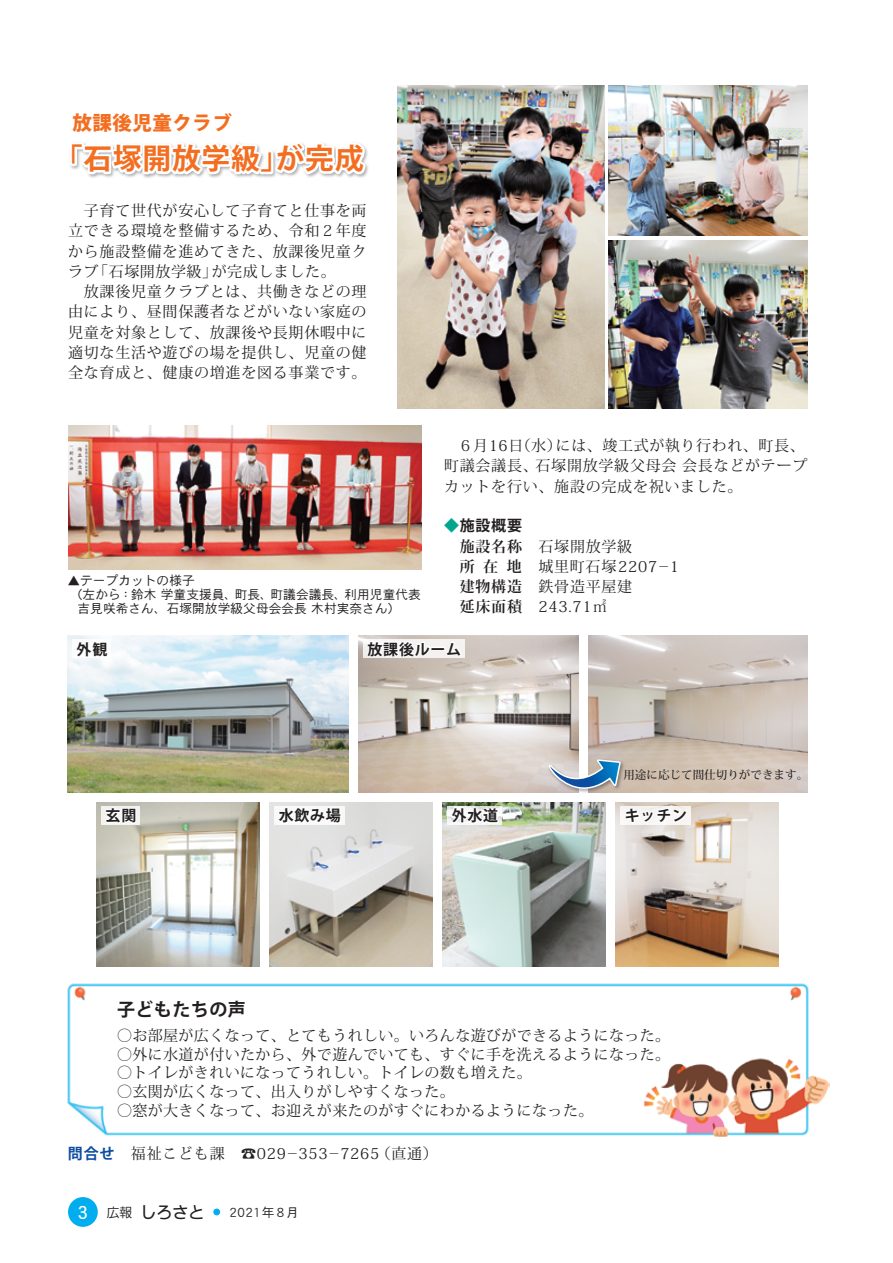
<style>
.page{position:relative;width:893px;height:1263px;background:#fff}
.page>*{position:absolute;margin:0;border:0;box-sizing:border-box;transform-origin:0 0}
.t1{font:700 28.8px "Koz Go Pro";letter-spacing:.025em;color:#f36e21}
.t2{font:800 19.5px "Koz Go Pro";letter-spacing:.025em;color:#f36e21}
.t3{font:700 18px "Koz Go Pro";letter-spacing:.025em;color:#231f20}
.t4{font:15.9px "DFUD Gothic Std W6";color:#231f20}
.t5{font:15px/20.2px "Koz Min Pro";letter-spacing:.05em;color:#231f20}
.t6{font:15px/18.8px "Koz Min Pro";letter-spacing:.025em;color:#231f20}
.t7{font:700 15px "Koz Go Pro";letter-spacing:.05em;color:#231f20}
.t8{font:12.75px "DFHS Gothic Std W3";color:#231f20}
.t9{font:12.75px "DFHS Gothic R Pro 6 N W3";letter-spacing:.05em;color:#231f20}
.t10{font:500 11.55px "Koz Min Pro";color:#231f20}
.s1{color:#00a78e}
.s2{font-weight:700}
.s3{font-family:"Koz Go Pro";font-weight:700;color:#0d4da1}
.s4{font-family:"DFHS Gothic R Pro 6 N W5";font-size:18px;color:#fff}
.s5{font-family:"DFUD Gothic Std W4";font-size:12.75px}
</style>
<div class="page">
<img style="left:67px;top:983px;width:763px;height:154px">
<div style="left:213px;top:1208px;width:7px;height:7px;background:#00aeef;border-radius:50%"></div>
<div style="left:68px;top:1197px;width:30px;height:30px;background:#00aeef;border-radius:50%"></div>
<img style="left:97px;top:802px;width:163px;height:164px">
<img style="left:398px;top:85px;width:206px;height:324px">
<img style="left:609px;top:85px;width:199px;height:151px">
<img style="left:609px;top:240px;width:199px;height:169px">
<img style="left:68px;top:425px;width:354px;height:144px">
<img style="left:68px;top:636px;width:280px;height:156px">
<img style="left:588px;top:636px;width:220px;height:156px">
<img style="left:359px;top:636px;width:219px;height:156px">
<img style="left:270px;top:802px;width:163px;height:164px">
<img style="left:443px;top:802px;width:163px;height:164px">
<img style="left:616px;top:802px;width:163px;height:164px">
<img style="left:623px;top:757px;width:3px;height:36px">
<div style="left:363px;top:640px;width:102px;height:18px;background:#f5f3f1"></div>
<div style="left:72px;top:640px;width:39px;height:18px;background:#fff"></div>
<div style="left:275px;top:806px;width:70px;height:19px;background:#f8f8f8"></div>
<div style="left:621px;top:806px;width:70px;height:19px;background:#f9f8f7"></div>
<div style="left:101px;top:806px;width:39px;height:19px;background:#f2f2f0"></div>
<svg style="left:70px;top:143px;width:298px;height:35px"></svg>
<svg style="left:537px;top:748px;width:86px;height:45px;background:#b0b8c1"></svg>
<svg style="left:364px;top:639px;width:99px;height:21px"></svg>
<svg style="left:73px;top:639px;width:36px;height:20px"></svg>
<svg style="left:103px;top:808px;width:35px;height:18px"></svg>
<svg style="left:275px;top:753px;width:68px;height:73px"></svg>
<svg style="left:448px;top:805px;width:58px;height:21px"></svg>
<svg style="left:649px;top:806px;width:36px;height:4px"></svg>
<h2 class="t2" style="left:73px;top:110px;width:161px">放課後児童クラブ</h2>
<h1 class="t1" style="left:54px;top:140px;width:311px">「石塚開放学級」が完成</h1>
<p class="t5" style="left:68px;top:200px;width:300px">　子育て世代が安心して子育てと仕事を両立できる環境を整備するため、令和２年度から施設整備を進めてきた、放課後児童クラブ「石塚開放学級」が完成しました。<br>　放課後児童クラブとは、共働きなどの理由により、昼間保護者などがいない家庭の児童を対象として、放課後や長期休暇中に適切な生活や遊びの場を提供し、児童の健全な育成と、健康の増進を図る事業です。</p>
<p class="t8" style="left:67px;top:573px;width:129px">▲テープカットの様子</p>
<p class="t8" style="left:70px;top:587px;width:353px">（左から：鈴木 学童支援員、町長、町議会議長、利用児童代表</p>
<p class="t8" style="left:78px;top:601px;width:324px">吉見咲希さん、石塚開放学級父母会会長 木村実奈さん）</p>
<p class="t5" style="left:444px;top:435px;width:365px;text-indent:14px">６月16日（水）には、竣工式が執り行われ、町長、町議会議長、石塚開放学級父母会 会長などがテープカットを行い、施設の完成を祝いました。</p>
<p class="t7" style="left:444px;top:516px;width:79px"><span class="s1">◆</span>施設概要</p>
<p class="t5" style="left:460px;top:535px;width:221px"><span class="s2">施設名称</span>　石塚開放学級<br><span class="s2">所 在 地</span>　城里町石塚2207－1<span class="s2">建物構造</span>　鉄骨造平屋建<br><span class="s2">延床面積</span>　243.71㎡</p>
<p class="t7" style="left:77px;top:639px;width:32px">外観</p>
<p class="t7" style="left:368px;top:639px;width:95px">放課後ルーム</p>
<p class="t10" style="left:623px;top:766px;width:186px">用途に応じて間仕切りができます。</p>
<p class="t7" style="left:106px;top:806px;width:32px">玄関</p>
<p class="t7" style="left:279px;top:806px;width:64px">水飲み場</p>
<p class="t7" style="left:452px;top:806px;width:48px">外水道</p>
<p class="t7" style="left:625px;top:806px;width:64px">キッチン</p>
<p class="t3" style="left:117px;top:998px;width:130px">子どもたちの声</p>
<p class="t6" style="left:117px;top:1025px;width:555px">〇お部屋が広くなって、とてもうれしい。いろんな遊びができるようになった。〇外に水道が付いたから、外で遊んでいても、すぐに手を洗えるようになった。〇トイレがきれいになってうれしい。トイレの数も増えた。<br>〇玄関が広くなって、出入りがしやすくなった。<br>〇窓が大きくなって、お迎えが来たのがすぐにわかるようになった。</p>
<p class="t5" style="left:68px;top:1142px;width:371px"><span class="s3">問合せ</span>　福祉こども課　☎029－353－7265（直通）</p>
<p class="t4" style="left:78px;top:1199px;width:128px"><span class="s4">3</span> <span class="s5">広報</span> しろさと</p>
<p class="t9" style="left:229px;top:1205px;width:71px">2021年 8月</p>
</div>
